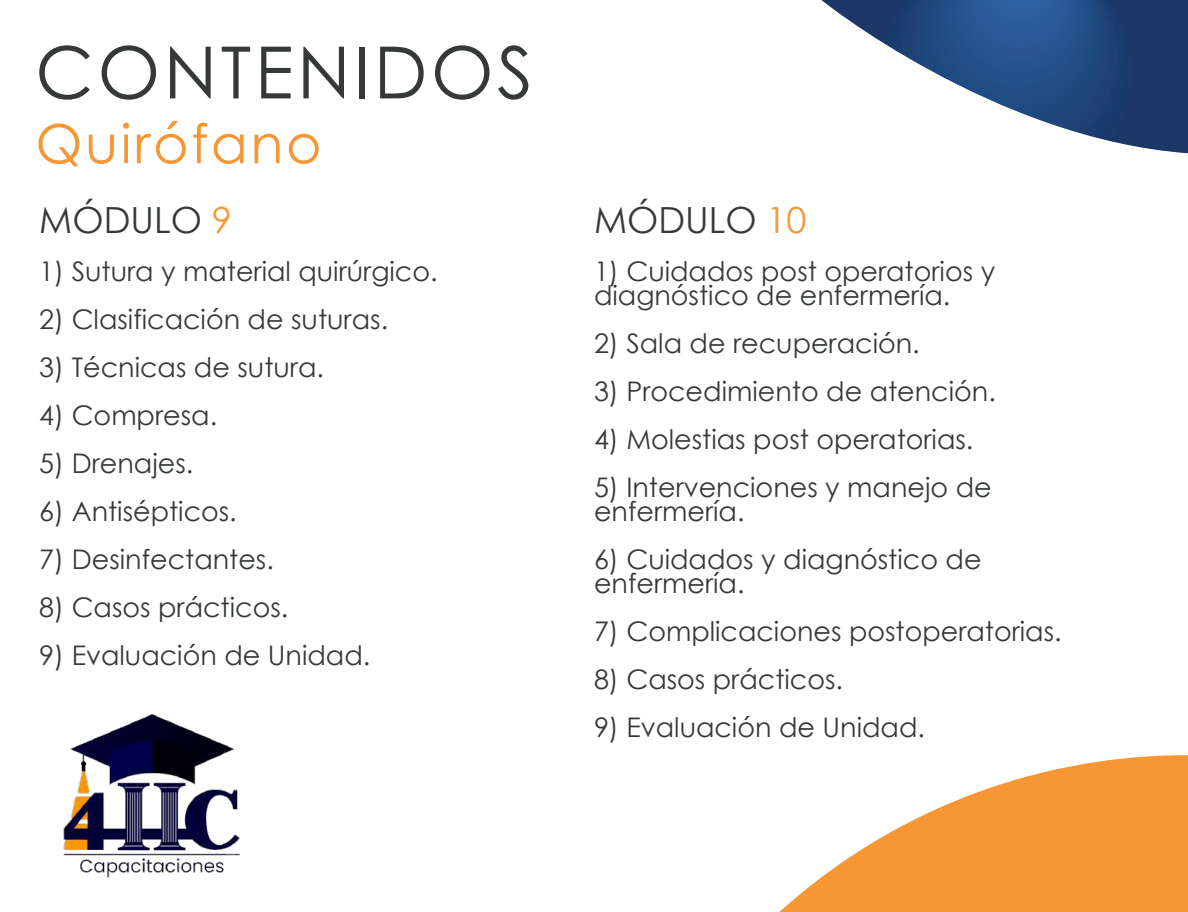
<style>
.page{position:relative;width:1188px;height:912px;background:#fff}
.page>*{position:absolute;margin:0;border:0;box-sizing:border-box;transform-origin:0 0}
.t1{font:72px "Century Gothic";letter-spacing:.05em;color:#353a38}
.t2{font:54px "Century Gothic";letter-spacing:.05em;color:#f79634}
.t3{font:36px "Century Gothic";color:#353a38}
.t4{font:27px/24px "Century Gothic";color:#353a38}
.s1{color:#f79634}
</style>
<div class="page">
<svg style="left:821px;top:0;width:367px;height:153px"></svg>
<svg style="left:779px;top:755px;width:409px;height:157px;fill:#f79634"></svg>
<img style="left:63px;top:714px;width:177px;height:164px">
<h1 class="t1" style="left:35px;top:22px;width:499px">CONTENIDOS</h1>
<h2 class="t2" style="left:35px;top:106px;width:288px">Quirófano</h2>
<h3 class="t3" style="left:39px;top:195px;width:194px">MÓDULO <span class="s1">9</span></h3>
<p class="t4" style="left:39px;top:259px;width:400px">1) Sutura y material quirúrgico.</p>
<p class="t4" style="left:39px;top:307px;width:350px">2) Clasificación de suturas.</p>
<p class="t4" style="left:39px;top:355px;width:286px">3) Técnicas de sutura.</p>
<p class="t4" style="left:39px;top:403px;width:179px">4) Compresa.</p>
<p class="t4" style="left:39px;top:451px;width:156px">5) Drenajes.</p>
<p class="t4" style="left:39px;top:499px;width:199px">6) Antisépticos.</p>
<p class="t4" style="left:39px;top:547px;width:236px">7) Desinfectantes.</p>
<p class="t4" style="left:39px;top:595px;width:251px">8) Casos prácticos.</p>
<p class="t4" style="left:39px;top:643px;width:333px">9) Evaluación de Unidad.</p>
<h3 class="t3" style="left:594px;top:195px;width:214px">MÓDULO <span class="s1">10</span></h3>
<p class="t4" style="left:594px;top:259px;width:403px">1) Cuidados post operatorios y diagnóstico de enfermería.</p>
<p class="t4" style="left:594px;top:331px;width:327px">2) Sala de recuperación.</p>
<p class="t4" style="left:594px;top:379px;width:403px">3) Procedimiento de atención.</p>
<p class="t4" style="left:594px;top:427px;width:381px">4) Molestias post operatorias.</p>
<p class="t4" style="left:594px;top:475px;width:399px">5) Intervenciones y manejo de enfermería.</p>
<p class="t4" style="left:594px;top:547px;width:389px">6) Cuidados y diagnóstico de enfermería.</p>
<p class="t4" style="left:594px;top:619px;width:469px">7) Complicaciones postoperatorias.</p>
<p class="t4" style="left:594px;top:667px;width:251px">8) Casos prácticos.</p>
<p class="t4" style="left:594px;top:715px;width:333px">9) Evaluación de Unidad.</p>
</div>
